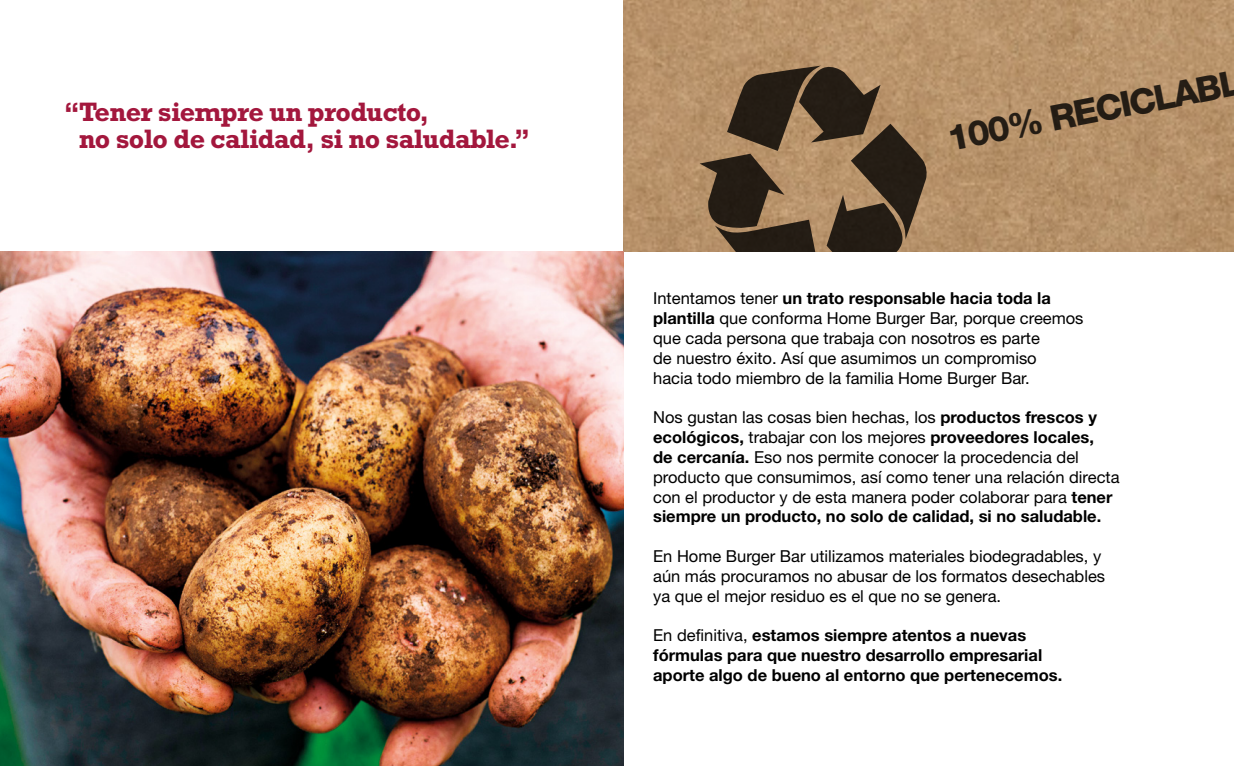
<style>
.page{position:relative;width:1234px;height:766px;background:#fff}
.page>*{position:absolute;margin:0;border:0;box-sizing:border-box;transform-origin:0 0}
.t1{font:800 35.25px "Helvetica Neue LT Std";color:#000}
.t2{font:700 27px/27px "Rockwell Std";letter-spacing:-.025em;color:#a3173d}
.t3{font:16.5px/19.8px "Helvetica Neue LT Std";color:#000}
.t4{font:700 16.5px/19.8px "Helvetica Neue LT Std";color:#000}
.s1{font-weight:700}
.s2{font-weight:400}
</style>
<div class="page">
<img style="left:623px;top:0;width:610px;height:251px">
<img style="left:0;top:251px;width:623px;height:514px">
<svg style="left:699px;top:42px;width:242px;height:209px;background:#7b6247"></svg>
<h2 class="t2" style="left:79px;top:98px;width:453px;text-indent:-15px">“Tener siempre un producto,<br>no solo de calidad, si no saludable.”</h2>
<h1 class="t1" style="left:943px;top:118px;width:300px;rotate:-11deg">100% RECICLABL</h1>
<p class="t3" style="left:653px;top:288px;width:432px">Intentamos tener <span class="s1">un trato responsable hacia toda la plantilla</span> que conforma Home Burger Bar, porque creemos que cada persona que trabaja con nosotros es parte<br>de nuestro éxito. Así que asumimos un compromiso<br>hacia todo miembro de la familia Home Burger Bar.</p>
<p class="t3" style="left:653px;top:407px;width:468px">Nos gustan las cosas bien hechas, los <span class="s1">productos frescos y ecológicos,</span> trabajar con los mejores <span class="s1">proveedores locales,<br>de cercanía.</span> Eso nos permite conocer la procedencia del producto que consumimos, así como tener una relación directa con el productor y de esta manera poder colaborar para <span class="s1">tener siempre un producto, no solo de calidad, si no saludable.</span></p>
<p class="t3" style="left:653px;top:546px;width:453px">En Home Burger Bar utilizamos materiales biodegradables, y aún más procuramos no abusar de los formatos desechables ya que el mejor residuo es el que no se genera.</p>
<p class="t4" style="left:653px;top:625px;width:410px"><span class="s2">En definitiva,</span> estamos siempre atentos a nuevas fórmulas para que nuestro desarrollo empresarial aporte algo de bueno al entorno que pertenecemos.</p>
</div>
